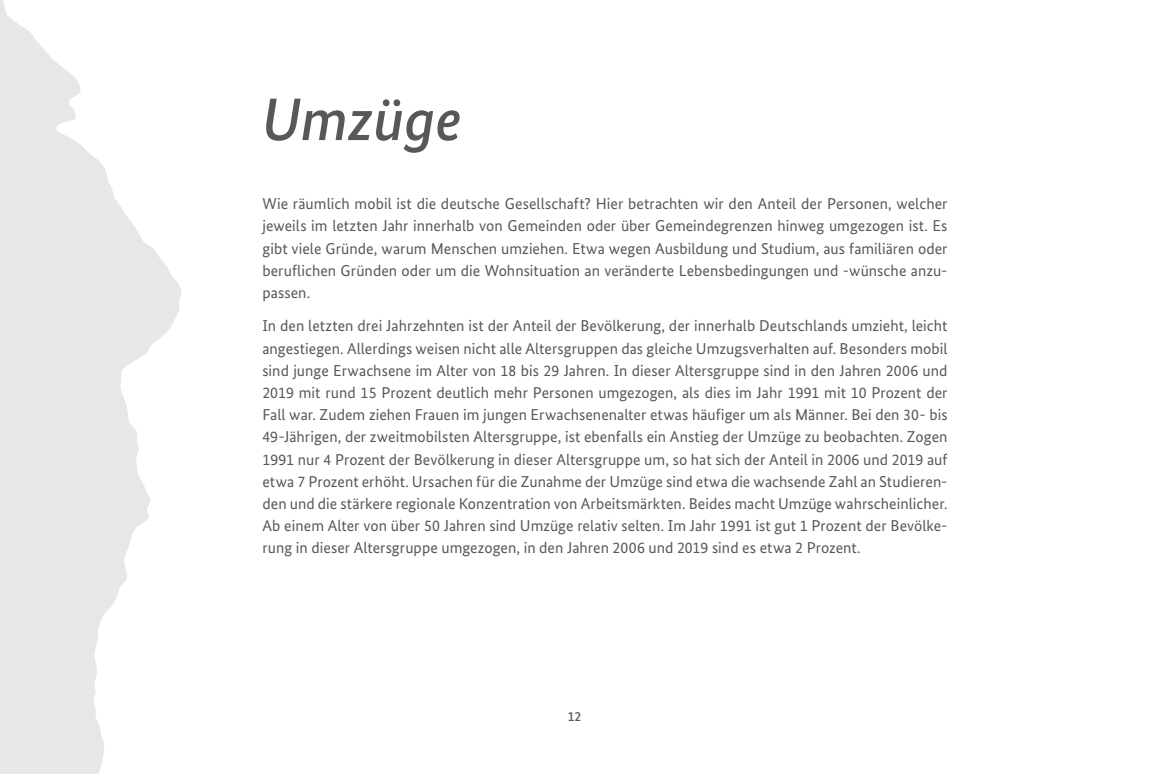
<style>
.page{position:relative;width:1149px;height:774px;background:#fff}
.page>*{position:absolute;margin:0;border:0;box-sizing:border-box;transform-origin:0 0}
.t1{font:italic 500 60px "Bundes Sans";color:#57585a}
.t2{font:15.75px/22.2px "Bundes Sans";letter-spacing:.005em;color:#57585a;text-align:justify}
.t3{font:500 13.5px "Bundes Sans";color:#57585a}
</style>
<div class="page">
<svg style="left:0;top:0;width:181px;height:774px;fill:#e6e7e9"></svg>
<h1 class="t1" style="left:261px;top:85px;width:201px">Umzüge</h1>
<p class="t2" style="left:262px;top:192px;width:686px">Wie räumlich mobil ist die deutsche Gesellschaft? Hier betrachten wir den Anteil der Personen, welcher jeweils im letzten Jahr innerhalb von Gemeinden oder über Gemeindegrenzen hinweg umgezogen ist. Es gibt viele Gründe, warum Menschen umziehen. Etwa wegen Ausbildung und Studium, aus familiären oder beruflichen Gründen oder um die Wohnsituation an veränderte Lebensbedingungen und -wünsche anzu&shy;passen.</p>
<p class="t2" style="left:262px;top:315px;width:686px">In den letzten drei Jahrzehnten ist der Anteil der Bevölkerung, der innerhalb Deutschlands umzieht, leicht angestiegen. Allerdings weisen nicht alle Altersgruppen das gleiche Umzugsverhalten auf. Besonders mobil sind junge Erwachsene im Alter von 18 bis 29 Jahren. In dieser Altersgruppe sind in den Jahren 2006 und 2019 mit rund 15 Prozent deutlich mehr Personen umgezogen, als dies im Jahr 1991 mit 10 Prozent der Fall war. Zudem ziehen Frauen im jungen Erwachsenenalter etwas häufiger um als Männer. Bei den 30- bis 49-Jährigen, der zweitmobilsten Altersgruppe, ist ebenfalls ein Anstieg der Umzüge zu beobachten. Zogen 1991 nur 4 Prozent der Bevölkerung in dieser Altersgruppe um, so hat sich der Anteil in 2006 und 2019 auf etwa 7 Prozent erhöht. Ursachen für die Zunahme der Umzüge sind etwa die wachsende Zahl an Studieren&shy;den und die stärkere regionale Konzentration von Arbeitsmärkten. Beides macht Umzüge wahrscheinlicher.<br>Ab einem Alter von über 50 Jahren sind Umzüge relativ selten. Im Jahr 1991 ist gut 1 Prozent der Bevölke&shy;rung in dieser Altersgruppe umgezogen, in den Jahren 2006 und 2019 sind es etwa 2 Prozent.</p>
<p class="t3" style="left:567px;top:708px;width:15px">12</p>
</div>
